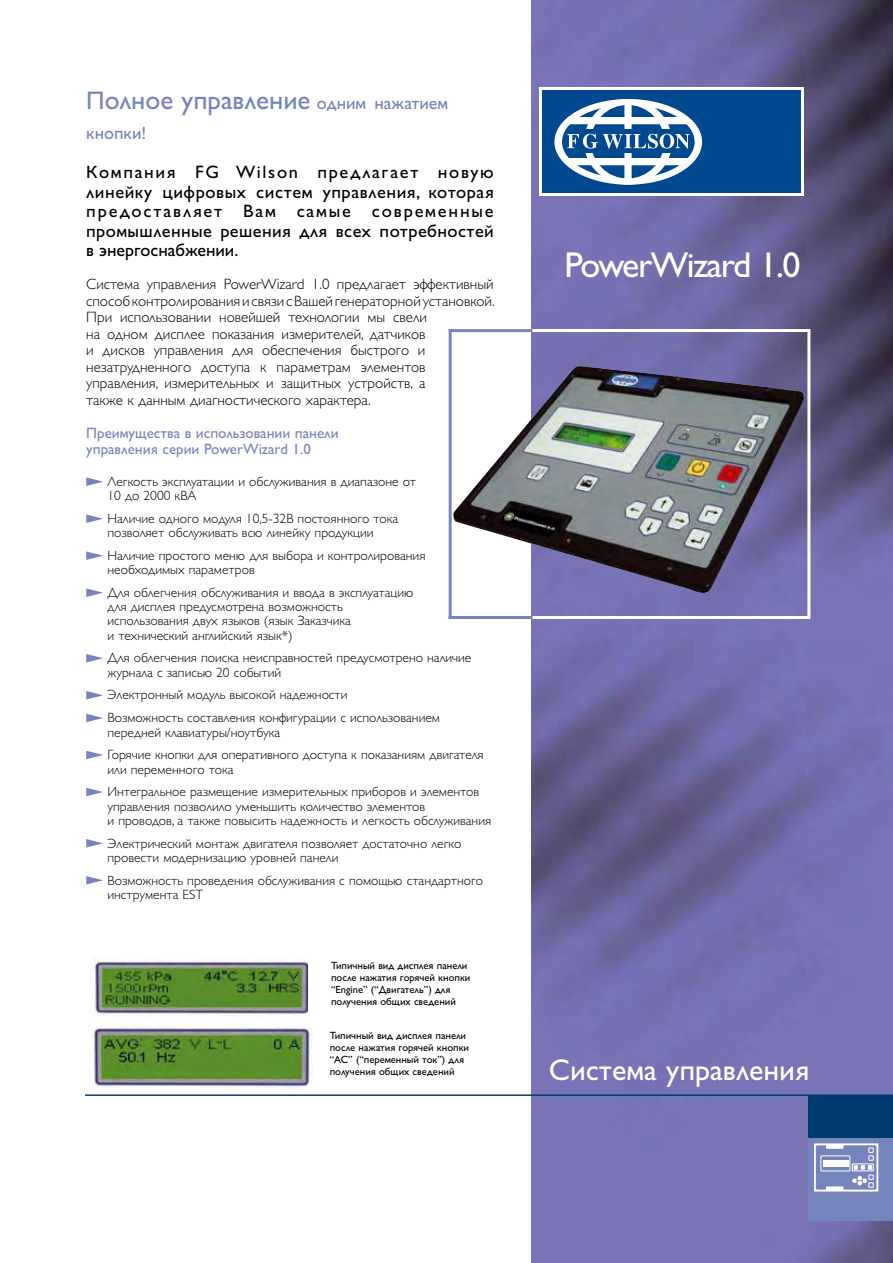
<style>
.page{position:relative;width:893px;height:1263px;background:#fff}
.page>*{position:absolute;margin:0;border:0;box-sizing:border-box;transform-origin:0 0}
.t1{font:36px "Gill Sans Cyr";letter-spacing:-.04em;color:#fff}
.t2{font:30px "Gill Sans Cyr";color:#fff}
.t3{font:27px "Gill Sans Cyr";color:#7684bc}
.t4{font:18px/19.5px "Gill Sans Cyr";letter-spacing:.02em;color:#000;text-align:justify}
.t5{font:18px "Gill Sans Cyr";color:#7684bc}
.t6{font:300 15px/16.5px "Gill Sans Cyr";color:#000}
.t7{font:15px/16.5px "Gill Sans Cyr";color:#7684bc}
.t8{font:300 13.5px/14.2px "Gill Sans Cyr";color:#000}
.t9{font:10.5px/12px "Gill Sans Cyr";color:#000}
.s1{font-size:25.5px}
.s2{font-size:18px}
</style>
<div class="page">
<img style="left:531px;top:0;width:362px;height:1263px">
<svg style="left:86px;top:477px;width:17px;height:9px"></svg>
<svg style="left:86px;top:514px;width:17px;height:9px"></svg>
<svg style="left:86px;top:551px;width:17px;height:9px"></svg>
<svg style="left:86px;top:588px;width:17px;height:9px"></svg>
<svg style="left:86px;top:654px;width:17px;height:8px"></svg>
<svg style="left:86px;top:691px;width:17px;height:8px"></svg>
<svg style="left:86px;top:714px;width:17px;height:8px"></svg>
<svg style="left:86px;top:751px;width:17px;height:8px"></svg>
<svg style="left:86px;top:788px;width:17px;height:8px"></svg>
<svg style="left:86px;top:839px;width:17px;height:8px"></svg>
<svg style="left:86px;top:876px;width:17px;height:8px"></svg>
<div style="left:539px;top:87px;width:264px;height:109px;background:linear-gradient(to right,#fff,#fff)"></div>
<div style="left:542px;top:91px;width:258px;height:102px;background:#004890"></div>
<svg style="left:554px;top:99px;width:148px;height:86px"></svg>
<hr style="left:85px;top:1094px;width:808px;height:2px;background:#003c70">
<div style="left:808px;top:1095px;width:85px;height:43px;background:#003c70"></div>
<div style="left:808px;top:1138px;width:85px;height:82px;background:#7684bc"></div>
<svg style="left:814px;top:1143px;width:64px;height:48px"></svg>
<img style="left:453px;top:366px;width:351px;height:227px">
<div style="left:449px;top:329px;width:361px;height:290px;border:3px solid #fff"></div>
<hr style="left:449px;top:329px;width:83px;height:3px;background:#7684bc">
<hr style="left:449px;top:616px;width:84px;height:3px;background:#7684bc">
<hr style="left:449px;top:329px;width:3px;height:290px;background:#7684bc">
<img style="left:90px;top:957px;width:218px;height:60px;border-radius:4px">
<img style="left:89px;top:1026px;width:224px;height:64px;border-radius:9px">
<h3 class="t3" style="left:86px;top:85px;width:363px"><span class="s1">П</span>олное управление <span class="s2">одним нажатием</span></h3>
<h3 class="t5" style="left:86px;top:123px;width:62px">кнопки!</h3>
<h3 class="t4" style="left:86px;top:162px;width:409px">Компания FG Wilson предлагает новую линейку цифровых систем управления, которая предоставляет Вам самые современные промышленные решения для всех потребностей в энергоснабжении.</h3>
<p class="t6" style="left:86px;top:276px;width:410px">Система управления PowerWizard 1.0 предлагает эффективный способ контролирования и связи с Вашей генераторной установкой.<br>При использовании новейшей технологии мы свели<br>на одном дисплее показания измерителей, датчиков<br>и дисков управления для обеспечения быстрого и незатрудненного доступа к параметрам элементов управления, измерительных и защитных устройств, а<br>также к данным диагностического характера.</p>
<p class="t7" style="left:86px;top:425px;width:254px">Преимущества в использовании панели управления серии PowerWizard 1.0</p>
<p class="t8" style="left:108px;top:474px;width:310px">Легкость эксплуатации и обслуживания в диапазоне от<br>10 до 2000 кВА</p>
<p class="t8" style="left:108px;top:511px;width:292px">Наличие одного модуля 10,5-32В постоянного тока позволяет обслуживать всю линейку продукции</p>
<p class="t8" style="left:108px;top:548px;width:319px">Наличие простого меню для выбора и контролирования необходимых параметров</p>
<p class="t8" style="left:108px;top:585px;width:307px">Для облегчения обслуживания и ввода в эксплуатацию для дисплея предусмотрена возможность использования двух языков (язык Заказчика<br>и технический английский язык*)</p>
<p class="t8" style="left:108px;top:651px;width:365px">Для облегчения поиска неисправностей предусмотрено наличие журнала с записью 20 событий</p>
<p class="t8" style="left:108px;top:683px;width:334px;line-height:22.8px">Электронный модуль высокой надежности<br>Возможность составления конфигурации с использованием</p>
<p class="t8" style="left:108px;top:720px;width:378px;line-height:22.8px">передней клавиатуры/ноутбука<br>Горячие кнопки для оперативного доступа к показаниям двигателя</p>
<p class="t8" style="left:108px;top:757px;width:373px;line-height:22.8px">или переменного тока<br>Интегральное размещение измерительных приборов и элементов</p>
<p class="t8" style="left:108px;top:799px;width:385px">управления позволило уменьшить количество элементов<br>и проводов, а также повысить надежность и легкость обслуживания</p>
<p class="t8" style="left:108px;top:836px;width:355px">Электрический монтаж двигателя позволяет достаточно легко провести модернизацию уровней панели</p>
<p class="t8" style="left:108px;top:873px;width:377px">Возможность проведения обслуживания с помощью стандартного инструмента EST</p>
<p class="t9" style="left:331px;top:959px;width:141px">Типичный вид дисплея панели после нажатия горячей кнопки “Engine” (“Двигатель”) для получения общих сведений</p>
<p class="t9" style="left:330px;top:1030px;width:141px">Типичный вид дисплея панели после нажатия горячей кнопки “АС” (“переменный ток”) для получения общих сведений</p>
<h1 class="t1" style="left:564px;top:245px;width:238px">PowerWizard 1.0</h1>
<h2 class="t2" style="left:549px;top:1053px;width:262px">Система управления</h2>
</div>
